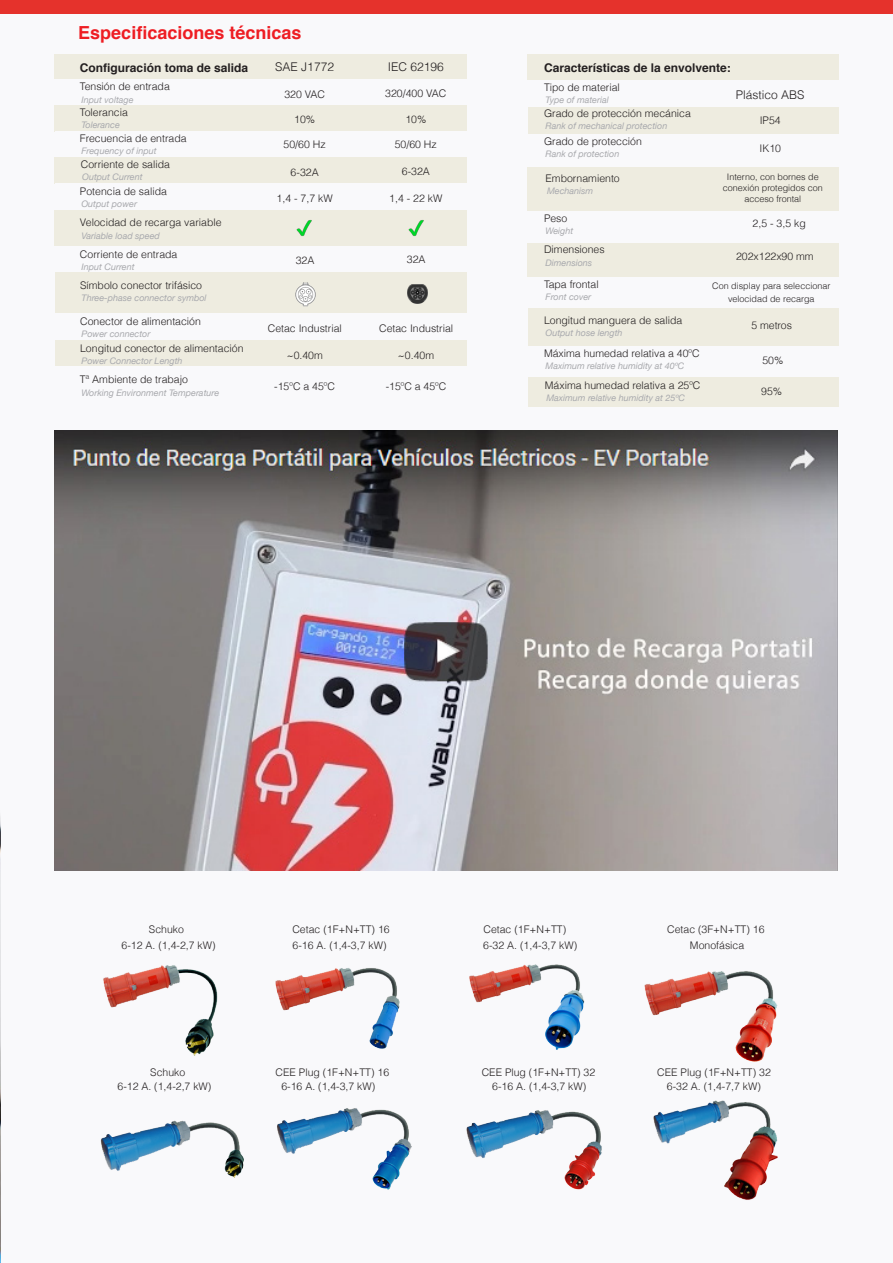
<style>
.page{position:relative;width:893px;height:1263px;background:#fff}
.page>*{position:absolute;margin:0;border:0;box-sizing:border-box;transform-origin:0 0}
.t1{font:700 18px "Helvetica";color:#ee1d23}
.t2{font:700 12px "Helvetica";color:#231f20}
.t3{font:300 12px "Helvetica";color:#231f20}
.t4{font:300 10.5px "Helvetica";color:#231f20}
.t5{font:italic 9px "Helvetica Neue";color:#a8a9ad}
.t6{font:300 9px "Helvetica";color:#231f20}
</style>
<div class="page">
<img style="left:0;top:814px;width:1px;height:449px">
<div style="left:0;top:0;width:893px;height:14px;background:#e5322c"></div>
<div style="left:54px;top:54px;width:413px;height:26px;background:#eeece0"></div>
<div style="left:54px;top:79px;width:413px;height:26px;background:#f9f9fb"></div>
<div style="left:54px;top:105px;width:413px;height:26px;background:#eeece0"></div>
<div style="left:55px;top:131px;width:412px;height:26px;background:#f9f9fb"></div>
<div style="left:54px;top:157px;width:413px;height:27px;background:#eeece0"></div>
<div style="left:55px;top:184px;width:412px;height:26px;background:#f9f9fb"></div>
<div style="left:54px;top:210px;width:413px;height:36px;background:#eeece0"></div>
<div style="left:54px;top:246px;width:413px;height:27px;background:#f9f9fb"></div>
<div style="left:55px;top:273px;width:412px;height:41px;background:#eeece0"></div>
<div style="left:54px;top:314px;width:413px;height:26px;background:#f9f9fb"></div>
<div style="left:55px;top:341px;width:412px;height:26px;background:#eeece0"></div>
<div style="left:54px;top:367px;width:413px;height:38px;background:#f9f9fb"></div>
<div style="left:527px;top:55px;width:311px;height:26px;background:#eeece0"></div>
<div style="left:527px;top:81px;width:311px;height:26px;background:#f9f9fb"></div>
<div style="left:527px;top:133px;width:311px;height:33px;background:#f9f9fb"></div>
<div style="left:528px;top:107px;width:310px;height:26px;background:#eeece0"></div>
<div style="left:527px;top:167px;width:311px;height:44px;background:#eeece0"></div>
<div style="left:528px;top:211px;width:310px;height:32px;background:#f9f9fb"></div>
<div style="left:528px;top:277px;width:310px;height:33px;background:#f9f9fb"></div>
<div style="left:527px;top:309px;width:311px;height:38px;background:#eeece0"></div>
<div style="left:527px;top:346px;width:311px;height:32px;background:#f9f9fb"></div>
<img style="left:408px;top:220px;width:16px;height:17px">
<img style="left:296px;top:220px;width:16px;height:17px">
<img style="left:407px;top:284px;width:20px;height:20px">
<img style="left:295px;top:282px;width:21px;height:25px">
<div style="left:527px;top:377px;width:311px;height:29px;background:#eeece0"></div>
<div style="left:527px;top:243px;width:312px;height:34px;background:#eeece0"></div>
<img style="left:54px;top:431px;width:783px;height:439px">
<img style="left:275px;top:967px;width:125px;height:82px">
<img style="left:644px;top:971px;width:134px;height:91px">
<img style="left:469px;top:964px;width:116px;height:86px">
<img style="left:103px;top:965px;width:115px;height:91px">
<img style="left:653px;top:1100px;width:125px;height:100px">
<img style="left:466px;top:1110px;width:136px;height:80px">
<img style="left:277px;top:1108px;width:135px;height:82px">
<img style="left:100px;top:1120px;width:144px;height:58px">
<p class="t1" style="left:78px;top:21px;width:225px">Especificaciones técnicas</p>
<p class="t2" style="left:80px;top:60px;width:170px">Configuración toma de salida</p>
<p class="t3" style="left:275px;top:57px;width:60px">SAE J1772</p>
<p class="t3" style="left:388px;top:57px;width:58px">IEC 62196</p>
<p class="t4" style="left:80px;top:78px;width:91px">Tensión de entrada</p>
<p class="t5" style="left:81px;top:94px;width:54px">Input voltage</p>
<p class="t4" style="left:284px;top:85px;width:42px">320 VAC</p>
<p class="t4" style="left:385px;top:85px;width:63px">320/400 VAC</p>
<p class="t2" style="left:544px;top:60px;width:188px">Características de la envolvente:</p>
<p class="t4" style="left:544px;top:79px;width:77px">Tipo de material</p>
<p class="t5" style="left:545px;top:95px;width:65px">Type of material</p>
<p class="t3" style="left:736px;top:85px;width:70px">Plástico ABS</p>
<p class="t4" style="left:80px;top:104px;width:49px">Tolerancia</p>
<p class="t5" style="left:81px;top:120px;width:40px">Tolerance</p>
<p class="t4" style="left:294px;top:111px;width:23px">10%</p>
<p class="t4" style="left:405px;top:111px;width:23px">10%</p>
<p class="t4" style="left:544px;top:104px;width:148px">Grado de protección mecánica</p>
<p class="t5" style="left:545px;top:120px;width:123px">Rank of mechanical protection</p>
<p class="t4" style="left:760px;top:112px;width:23px">IP54</p>
<p class="t4" style="left:80px;top:130px;width:108px">Frecuencia de entrada</p>
<p class="t5" style="left:81px;top:145px;width:77px">Frequency of input</p>
<p class="t4" style="left:81px;top:155px;width:91px">Corriente de salida</p>
<p class="t5" style="left:82px;top:171px;width:62px">Output Current</p>
<p class="t4" style="left:80px;top:183px;width:88px">Potencia de salida</p>
<p class="t5" style="left:81px;top:198px;width:57px">Output power</p>
<p class="t4" style="left:284px;top:136px;width:44px">50/60 Hz</p>
<p class="t4" style="left:395px;top:136px;width:44px">50/60 Hz</p>
<p class="t4" style="left:291px;top:164px;width:30px">6-32A</p>
<p class="t4" style="left:402px;top:163px;width:30px">6-32A</p>
<p class="t4" style="left:277px;top:190px;width:58px">1,4 - 7,7 kW</p>
<p class="t4" style="left:389px;top:190px;width:55px">1,4 - 22 kW</p>
<p class="t4" style="left:544px;top:133px;width:99px">Grado de protección</p>
<p class="t5" style="left:545px;top:149px;width:75px">Rank of protection</p>
<p class="t4" style="left:545px;top:170px;width:76px">Embornamiento</p>
<p class="t5" style="left:547px;top:185px;width:48px">Mechanism</p>
<p class="t4" style="left:759px;top:140px;width:23px">IK10</p>
<p class="t6" style="left:727px;top:169px;width:93px">Interno, con bornes de</p>
<p class="t6" style="left:723px;top:181px;width:101px">conexión protegidos con</p>
<p class="t6" style="left:744px;top:192px;width:58px">acceso frontal</p>
<p class="t4" style="left:80px;top:214px;width:143px">Velocidad de recarga variable</p>
<p class="t5" style="left:81px;top:230px;width:80px">Variable load speed</p>
<p class="t4" style="left:544px;top:209px;width:25px">Peso</p>
<p class="t5" style="left:545px;top:225px;width:29px">Weight</p>
<p class="t4" style="left:753px;top:214px;width:55px">2,5 - 3,5 kg</p>
<p class="t4" style="left:80px;top:245px;width:99px">Corriente de entrada</p>
<p class="t5" style="left:81px;top:261px;width:55px">Input Current</p>
<p class="t4" style="left:296px;top:251px;width:20px">32A</p>
<p class="t4" style="left:407px;top:251px;width:20px">32A</p>
<p class="t4" style="left:544px;top:241px;width:62px">Dimensiones</p>
<p class="t5" style="left:545px;top:257px;width:48px">Dimensions</p>
<p class="t4" style="left:736px;top:248px;width:79px">202x122x90 mm</p>
<p class="t4" style="left:80px;top:276px;width:123px">Símbolo conector trifásico</p>
<p class="t5" style="left:82px;top:292px;width:126px">Three-phase connector symbol</p>
<p class="t4" style="left:80px;top:313px;width:122px">Conector de alimentación</p>
<p class="t5" style="left:82px;top:329px;width:70px">Power connector</p>
<p class="t4" style="left:268px;top:320px;width:76px">Cetac Industrial</p>
<p class="t4" style="left:379px;top:320px;width:76px">Cetac Industrial</p>
<p class="t4" style="left:544px;top:276px;width:56px">Tapa frontal</p>
<p class="t5" style="left:545px;top:291px;width:47px">Front cover</p>
<p class="t4" style="left:544px;top:312px;width:140px">Longitud manguera de salida</p>
<p class="t5" style="left:545px;top:328px;width:79px">Output hose length</p>
<p class="t6" style="left:712px;top:278px;width:120px">Con display para seleccionar</p>
<p class="t6" style="left:728px;top:291px;width:88px">velocidad de recarga</p>
<p class="t4" style="left:751px;top:317px;width:42px">5 metros</p>
<p class="t4" style="left:80px;top:340px;width:165px">Longitud conector de alimentación</p>
<p class="t5" style="left:82px;top:356px;width:102px">Power Connector Length</p>
<p class="t4" style="left:287px;top:347px;width:38px">~0.40m</p>
<p class="t4" style="left:398px;top:346px;width:38px">~0.40m</p>
<p class="t4" style="left:544px;top:345px;width:157px">Máxima humedad relativa a 40ºC</p>
<p class="t5" style="left:545px;top:361px;width:140px">Maximum relative humidity at 40ºC</p>
<p class="t4" style="left:762px;top:352px;width:23px">50%</p>
<p class="t4" style="left:80px;top:371px;width:109px">Tª Ambiente de trabajo</p>
<p class="t5" style="left:81px;top:387px;width:139px">Working Environment Temperature</p>
<p class="t4" style="left:274px;top:378px;width:62px">-15ºC a 45ºC</p>
<p class="t4" style="left:386px;top:378px;width:62px">-15ºC a 45ºC</p>
<p class="t4" style="left:545px;top:376px;width:157px">Máxima humedad relativa a 25ºC</p>
<p class="t5" style="left:546px;top:392px;width:140px">Maximum relative humidity at 25ºC</p>
<p class="t4" style="left:761px;top:383px;width:23px">95%</p>
<p class="t4" style="left:149px;top:921px;width:37px">Schuko</p>
<p class="t4" style="left:292px;top:921px;width:99px">Cetac (1F+N+TT) 16</p>
<p class="t4" style="left:483px;top:921px;width:84px">Cetac (1F+N+TT)</p>
<p class="t4" style="left:667px;top:921px;width:99px">Cetac (3F+N+TT) 16</p>
<p class="t4" style="left:122px;top:936px;width:95px">6-12 A. (1,4-2,7 kW)</p>
<p class="t4" style="left:293px;top:936px;width:95px">6-16 A. (1,4-3,7 kW)</p>
<p class="t4" style="left:483px;top:936px;width:95px">6-32 A. (1,4-3,7 kW)</p>
<p class="t4" style="left:690px;top:936px;width:56px">Monofásica</p>
<p class="t4" style="left:150px;top:1064px;width:37px">Schuko</p>
<p class="t4" style="left:276px;top:1064px;width:115px">CEE Plug (1F+N+TT) 16</p>
<p class="t4" style="left:482px;top:1064px;width:115px">CEE Plug (1F+N+TT) 32</p>
<p class="t4" style="left:657px;top:1064px;width:115px">CEE Plug (1F+N+TT) 32</p>
<p class="t4" style="left:117px;top:1077px;width:95px">6-12 A. (1,4-2,7 kW)</p>
<p class="t4" style="left:281px;top:1077px;width:95px">6-16 A. (1,4-3,7 kW)</p>
<p class="t4" style="left:492px;top:1077px;width:95px">6-16 A. (1,4-3,7 kW)</p>
<p class="t4" style="left:667px;top:1077px;width:95px">6-32 A. (1,4-7,7 kW)</p>
</div>
